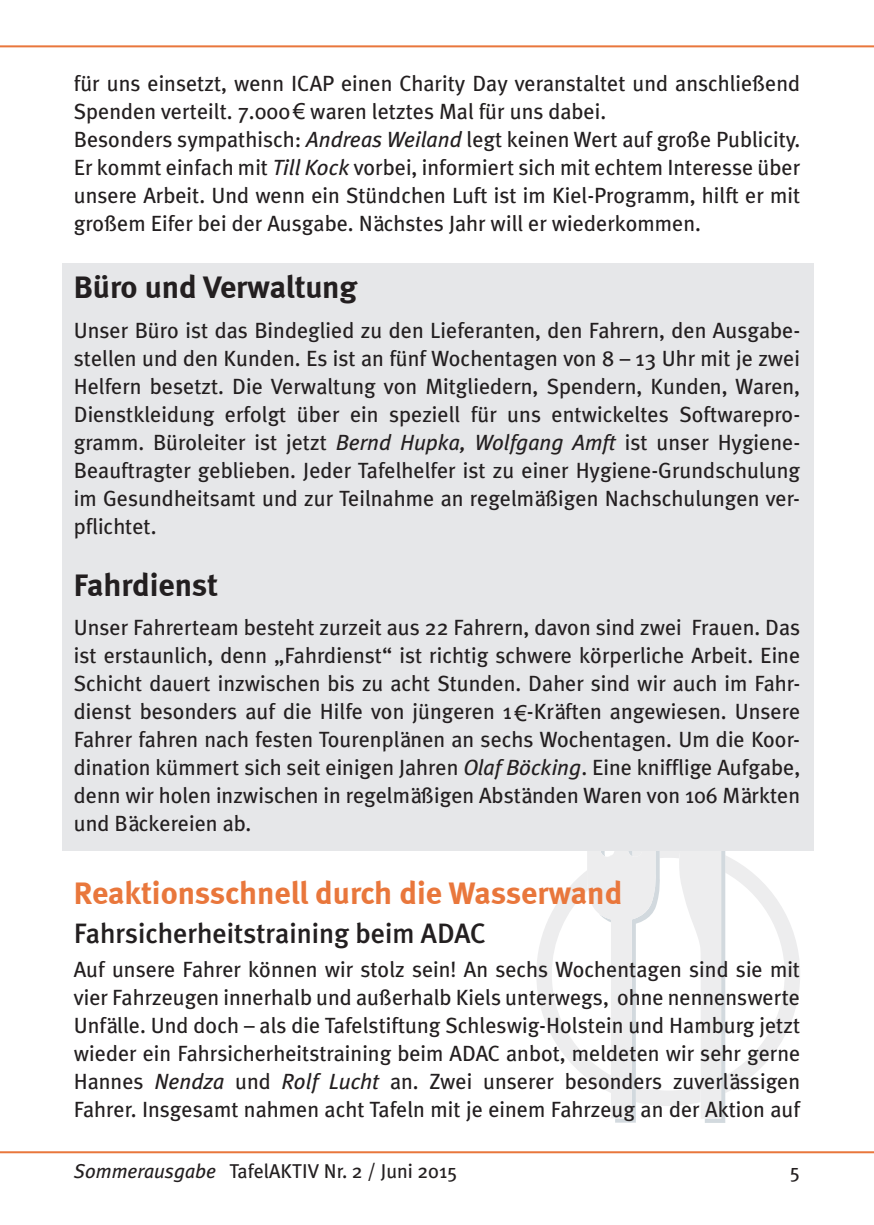
<style>
.page{position:relative;width:874px;height:1225px;background:#fff}
.page>*{position:absolute;margin:0;border:0;box-sizing:border-box;transform-origin:0 0}
.t1{font:700 32px "Meta";color:#e9773c}
.t2{font:700 32px "Meta";letter-spacing:-.005em;color:#231f20}
.t3{font:500 28px "Meta Plus";color:#231f20}
.t4{font:22px/28px "Meta Plus";color:#231f20;text-align:justify}
.t5{font:20px "Meta Plus";color:#231f20}
.s1{font-family:"Arial"}
.s2{font-style:italic}
</style>
<div class="page">
<hr style="left:0;top:1151px;width:873px;height:2px;background:#e9773c">
<hr style="left:0;top:45px;width:873px;height:2px;background:#e9773c">
<svg style="left:536px;top:850px;width:263px;height:256px"></svg>
<svg style="left:586px;top:850px;width:74px;height:272px"></svg>
<svg style="left:678px;top:850px;width:47px;height:273px"></svg>
<div style="left:62px;top:263px;width:751px;height:587px;background:#e6e7e9"></div>
<p class="t4" style="left:74px;top:69px;width:727px;text-align:left">für uns einsetzt, wenn ICAP einen Charity Day veranstaltet und anschließend Spenden verteilt. 7.000 <span class="s1">€</span> waren letztes Mal für uns dabei.<br>Besonders sympathisch: <span class="s2">Andreas Weiland</span> legt keinen Wert auf große Publicity.<br>Er kommt einfach mit <span class="s2">Till Kock</span> vorbei, informiert sich mit echtem Interesse über unsere Arbeit. Und wenn ein Stündchen Luft ist im Kiel-Programm, hilft er mit großem Eifer bei der Ausgabe. Nächstes Jahr will er wiederkommen.</p>
<h1 class="t2" style="left:74px;top:268px;width:285px">Büro und Verwaltung</h1>
<p class="t4" style="left:74px;top:316px;width:727px">Unser Büro ist das Bindeglied zu den Lieferanten, den Fahrern, den Ausgabe&shy;stellen und den Kunden. Es ist an fünf Wochentagen von 8 – 13 Uhr mit je zwei Helfern besetzt. Die Verwaltung von Mitgliedern, Spendern, Kunden, Waren, Dienstkleidung erfolgt über ein speziell für uns entwickeltes Softwarepro&shy;gramm. Büroleiter ist jetzt <span class="s2">Bernd Hupka, Wolfgang Amft</span> ist unser Hygiene-Beauftragter geblieben. Jeder Tafelhelfer ist zu einer Hygiene-Grundschulung im Gesundheitsamt und zur Teilnahme an regelmäßigen Nachschulungen ver&shy;pflichtet.</p>
<h1 class="t2" style="left:74px;top:565px;width:146px">Fahrdienst</h1>
<p class="t4" style="left:74px;top:613px;width:727px">Unser Fahrerteam besteht zurzeit aus 22 Fahrern, davon sind zwei Frauen. Das ist erstaunlich, denn „Fahrdienst“ ist richtig schwere körperliche Arbeit. Eine Schicht dauert inzwischen bis zu acht Stunden. Daher sind wir auch im Fahr&shy;dienst besonders auf die Hilfe von jüngeren 1 <span class="s1">€</span>-Kräften angewiesen. Unsere Fahrer fahren nach festen Tourenplänen an sechs Wochentagen. Um die Koor&shy;dination kümmert sich seit einigen Jahren <span class="s2">Olaf Böcking</span>. Eine knifflige Aufgabe, denn wir holen inzwischen in regelmäßigen Abständen Waren von 106 Märkten und Bäckereien ab.</p>
<h1 class="t1" style="left:74px;top:874px;width:549px">Reaktionsschnell durch die Wasserwand</h1>
<p class="t3" style="left:74px;top:917px;width:413px">Fahrsicherheitstraining beim ADAC</p>
<p class="t4" style="left:74px;top:955px;width:727px">Auf unsere Fahrer können wir stolz sein! An sechs Wochentagen sind sie mit vier Fahrzeugen innerhalb und außerhalb Kiels unterwegs, ohne nennenswerte Unfälle. Und doch – als die Tafelstiftung Schleswig-Holstein und Hamburg jetzt wieder ein Fahrsicherheitstraining beim ADAC anbot, meldeten wir sehr gerne Hannes <span class="s2">Nendza</span> und <span class="s2">Rolf Lucht</span> an. Zwei unserer besonders zuverlässigen Fahrer. Insgesamt nahmen acht Tafeln mit je einem Fahrzeug an der Aktion auf</p>
<p class="t5" style="left:74px;top:1159px;width:385px"><span class="s2">Sommerausgabe</span> TafelAKTIV Nr. 2 / Juni 2015</p>
<p class="t5" style="left:789px;top:1159px;width:12px">5</p>
</div>
